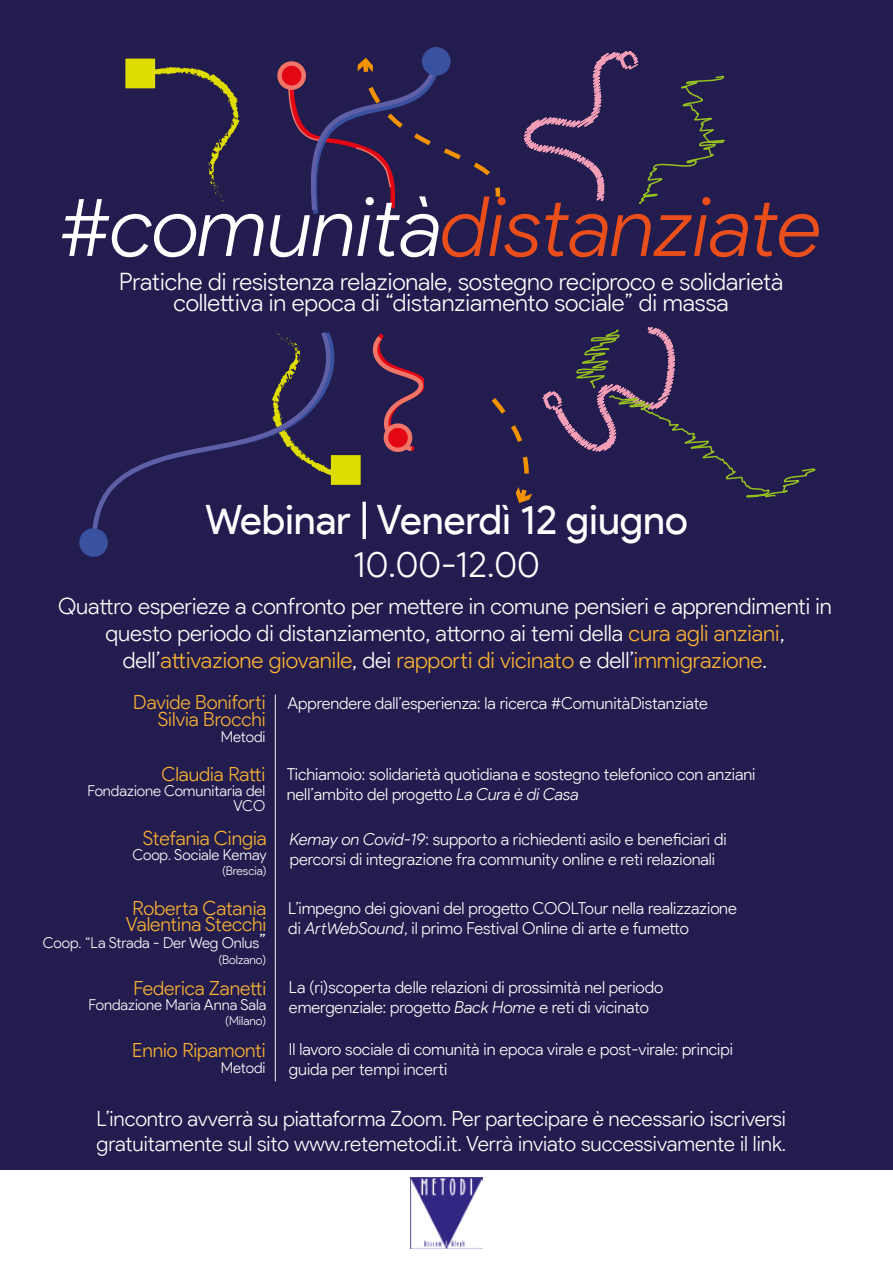
<style>
.page{position:relative;width:893px;height:1263px;background:#fff}
.page>*{position:absolute;margin:0;border:0;box-sizing:border-box;transform-origin:0 0}
.t1{font:italic 300 82.95px "Product Sans";letter-spacing:-.005em;color:#e94e1b}
.t2{font:40.5px "Product Sans";color:#fff}
.t3{font:300 36px "Product Sans";color:#fff}
.t4{font:300 24px/21px "Product Sans";color:#fff;text-align:center}
.t5{font:300 22.5px/27px "Product Sans";color:#fff;text-align:center}
.t6{font:300 21px/25.2px "Product Sans";color:#fff}
.t7{font:300 19.5px/16.5px "Product Sans";letter-spacing:-.005em;color:#f9b234;text-align:center}
.t8{font:300 16.5px/19.8px "Product Sans";color:#fff}
.t9{font:300 15px/15px "Product Sans";letter-spacing:-.005em;color:#fff;text-align:right}
.t10{font:300 12px "Product Sans";color:#fff}
.s1{color:#fff}
.s2{color:#f9b234}
.s3{font-size:19.5px}
.s4{font-style:italic}
</style>
<div class="page">
<div style="left:0;top:0;width:893px;height:1169px;background:#231c4e"></div>
<svg style="left:146px;top:67px;width:94px;height:138px"></svg>
<div style="left:125px;top:59px;width:30px;height:29px;background:#dedc00"></div>
<div style="left:331px;top:455px;width:30px;height:30px;background:#dedc00;border:2px solid #dedc00"></div>
<svg style="left:89px;top:330px;width:249px;height:217px"></svg>
<div style="left:81px;top:530px;width:25px;height:25px;background:#39519f;border-radius:50%"></div>
<div style="left:79px;top:528px;width:29px;height:29px;border:4px solid #39519f;border-radius:50%"></div>
<svg style="left:491px;top:327px;width:325px;height:176px"></svg>
<svg style="left:277px;top:47px;width:447px;height:167px"></svg>
<svg style="left:372px;top:333px;width:52px;height:119px"></svg>
<img style="left:411px;top:1178px;width:71px;height:71px">
<hr style="left:275px;top:694px;width:1px;height:387px;background:#f6f6f6">
<h1 class="t1" style="left:60px;top:176px;width:764px"><span class="s1">#comunità</span>distanziate</h1>
<h3 class="t4" style="left:119px;top:271px;width:665px">Pratiche di resistenza relazionale, sostegno reciproco e solidarietà collettiva in epoca di “distanziamento sociale” di massa</h3>
<h2 class="t2" style="left:205px;top:495px;width:484px">Webinar | Venerdì 12 giugno</h2>
<h3 class="t3" style="left:353px;top:542px;width:188px">10.00-12.00</h3>
<h3 class="t5" style="left:58px;top:592px;width:775px">Quattro esperieze a confronto per mettere in comune pensieri e apprendimenti in questo periodo di distanziamento, attorno ai temi della <span class="s2">cura agli anziani</span>, dell’<span class="s2">attivazione giovanile</span>, dei <span class="s2">rapporti di vicinato</span> e dell’<span class="s2">immigrazione</span>.</h3>
<p class="t7" style="left:133px;top:694px;width:134px;text-align:right">Davide Boniforti<br>Silvia Brocchi</p>
<p class="t9" style="left:221px;top:729px;width:46px">Metodi</p>
<p class="t7" style="left:161px;top:765px;width:105px">Claudia Ratti</p>
<p class="t9" style="left:87px;top:783px;width:179px">Fondazione Comunitaria del<br>VCO</p>
<p class="t7" style="left:143px;top:829px;width:125px">Stefania Cingia</p>
<p class="t9" style="left:132px;top:847px;width:136px">Coop. Sociale Kemay</p>
<p class="t10" style="left:222px;top:863px;width:46px">(Brescia)</p>
<p class="t7" style="left:126px;top:899px;width:142px">Roberta Catania<br>Valentina Stecchi</p>
<p class="t9" style="left:43px;top:935px;width:225px">Coop. “La Strada - Der Weg Onlus<span class="s3">”</span></p>
<p class="t10" style="left:218px;top:952px;width:49px">(Bolzano)</p>
<p class="t7" style="left:133px;top:979px;width:134px">Federica Zanetti</p>
<p class="t9" style="left:89px;top:997px;width:179px">Fondazione Maria Anna Sala</p>
<p class="t10" style="left:225px;top:1013px;width:43px">(Milano)</p>
<p class="t7" style="left:132px;top:1042px;width:135px">Ennio Ripamonti</p>
<p class="t9" style="left:221px;top:1060px;width:46px">Metodi</p>
<p class="t8" style="left:287px;top:693px;width:422px">Apprendere dall’esperienza: la ricerca #ComunitàDistanziate</p>
<p class="t8" style="left:287px;top:764px;width:470px">Tichiamoio: solidarietà quotidiana e sostegno telefonico con anziani nell’ambito del progetto <span class="s4">La Cura è di Casa</span></p>
<p class="t8" style="left:290px;top:830px;width:438px"><span class="s4">Kemay on Covid-19</span>: supporto a richiedenti asilo e beneficiari di percorsi di integrazione fra community online e reti relazionali</p>
<p class="t8" style="left:288px;top:898px;width:450px">L’impegno dei giovani del progetto COOLTour nella realizzazione di <span class="s4">ArtWebSound</span>, il primo Festival Online di arte e fumetto</p>
<p class="t8" style="left:289px;top:977px;width:376px">La (ri)scoperta delle relazioni di prossimità nel periodo emergenziale: progetto <span class="s4">Back Home</span> e reti di vicinato</p>
<p class="t8" style="left:289px;top:1039px;width:446px">Il lavoro sociale di comunità in epoca virale e post-virale: principi guida per tempi incerti</p>
<p class="t6" style="left:97px;top:1106px;width:691px">L’incontro avverrà su piattaforma Zoom. Per partecipare è necessario iscriversi gratuitamente sul sito www.retemetodi.it. Verrà inviato successivamente il link.</p>
</div>
